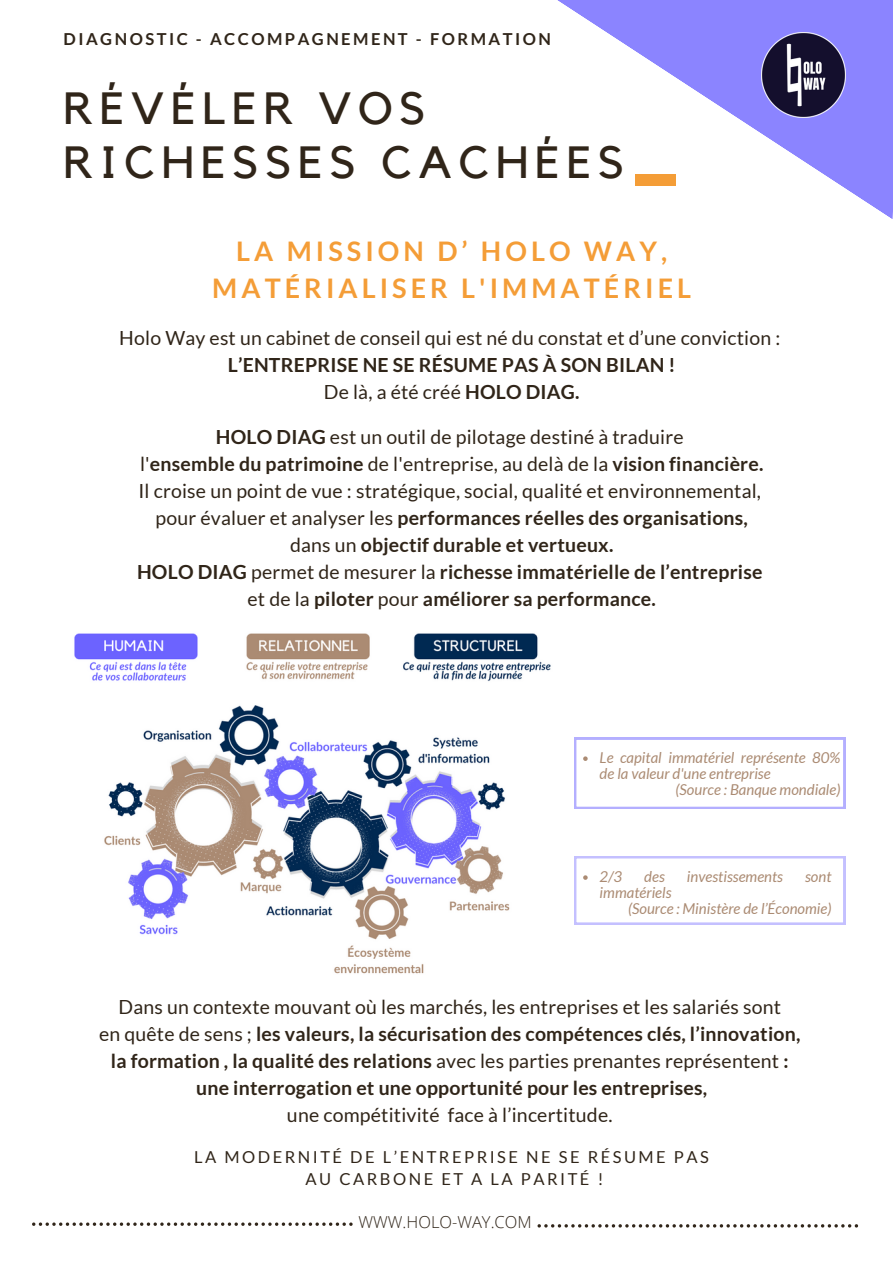
<style>
.page{position:relative;width:893px;height:1264px;background:#fff}
.page>*{position:absolute;margin:0;border:0;box-sizing:border-box;transform-origin:0 0}
.t1{font:45px/54px "Kollektif";letter-spacing:.15em;color:#302519}
.t2{font:700 27px "Lato";letter-spacing:.15em;color:#f49d37}
.t3{font:700 19.5px "Lato";letter-spacing:.01em;color:#302519}
.t4{font:19.5px "Lato";letter-spacing:.01em;color:#302519}
.t5{font:16.5px "Lato";letter-spacing:.15em;color:#302519}
.t6{font:700 16.5px "Lato";letter-spacing:.15em;color:#302519}
.t7{font:300 16.5px "Open Sans";color:#302519}
.t8{font:italic 15px/15.8px "Lato";color:#ab8b73}
.s1{font-weight:700}
.s2{font-weight:400}
</style>
<div class="page">
<svg style="left:557px;top:0;width:335px;height:219px"></svg>
<img style="left:761px;top:33px;width:84px;height:84px">
<svg style="left:574px;top:737px;width:271px;height:71px"></svg>
<svg style="left:574px;top:856px;width:271px;height:68px"></svg>
<img style="left:74px;top:633px;width:477px;height:341px">
<svg style="left:32px;top:1222px;width:320px;height:3px"></svg>
<svg style="left:537px;top:1224px;width:321px;height:3px"></svg>
<p class="t6" style="left:64px;top:29px;width:489px">DIAGNOSTIC - ACCOMPAGNEMENT - FORMATION</p>
<p class="t1" style="left:64px;top:83px;width:562px">RÉVÉLER VOS<br>RICHESSES CACHÉES</p>
<p class="t2" style="left:236px;top:235px;width:432px">LA MISSION D’ HOLO WAY,</p>
<p class="t2" style="left:212px;top:272px;width:480px">MATÉRIALISER L'IMMATÉRIEL</p>
<p class="t4" style="left:119px;top:325px;width:662px">Holo Way est un cabinet de conseil qui est né du constat et d’une conviction :</p>
<p class="t3" style="left:228px;top:352px;width:449px">L’ENTREPRISE NE SE RÉSUME PAS À SON BILAN !</p>
<p class="t4" style="left:324px;top:379px;width:257px">De là, a été créé <span class="s1">HOLO DIAG.</span></p>
<p class="t4" style="left:216px;top:424px;width:469px"><span class="s1">HOLO DIAG</span> est un outil de pilotage destiné à traduire</p>
<p class="t3" style="left:140px;top:451px;width:624px"><span class="s2">l'</span>ensemble du patrimoine <span class="s2">de l'entreprise, au delà de la</span> vision financière.</p>
<p class="t4" style="left:138px;top:478px;width:624px">Il croise un point de vue : stratégique, social, qualité et environnemental,</p>
<p class="t3" style="left:155px;top:505px;width:594px"><span class="s2">pour évaluer et analyser les</span> performances réelles des organisations,</p>
<p class="t3" style="left:290px;top:532px;width:325px"><span class="s2">dans un</span> objectif durable et vertueux.</p>
<p class="t3" style="left:137px;top:559px;width:627px">HOLO DIAG <span class="s2">permet de mesurer la</span> richesse immatérielle de l’entreprise</p>
<p class="t3" style="left:247px;top:586px;width:410px"><span class="s2">et de la</span> piloter <span class="s2">pour</span> améliorer sa performance.</p>
<p class="t8" style="left:599px;top:749px;width:242px">Le capital immatériel représente 80% de la valeur d'une entreprise</p>
<p class="t8" style="left:675px;top:781px;width:166px">(Source : Banque mondiale)</p>
<p class="t8" style="left:599px;top:868px;width:24px">2/3</p>
<p class="t8" style="left:644px;top:868px;width:22px">des</p>
<p class="t8" style="left:686px;top:868px;width:98px">investissements</p>
<p class="t8" style="left:805px;top:868px;width:28px">sont</p>
<p class="t8" style="left:599px;top:884px;width:73px">immatériels</p>
<p class="t8" style="left:628px;top:899px;width:205px">(Source : Ministère de l’Économie)</p>
<p class="t4" style="left:118px;top:995px;width:664px">Dans un contexte mouvant où les marchés, les entreprises et les salariés sont</p>
<p class="t3" style="left:99px;top:1022px;width:702px"><span class="s2">en quête de sens ;</span> les valeurs, la sécurisation des compétences clés, l’innovation,</p>
<p class="t4" style="left:111px;top:1049px;width:679px"><span class="s1">la formation , la qualité des relations</span> avec les parties prenantes représentent <span class="s1">:</span></p>
<p class="t3" style="left:196px;top:1075px;width:512px">une interrogation et une opportunité pour les entreprises,</p>
<p class="t4" style="left:287px;top:1102px;width:327px">une compétitivité face à l’incertitude.</p>
<p class="t5" style="left:194px;top:1146px;width:516px">LA MODERNITÉ DE L’ENTREPRISE NE SE RÉSUME PAS</p>
<p class="t5" style="left:305px;top:1168px;width:299px">AU CARBONE ET A LA PARITÉ !</p>
<p class="t7" style="left:358px;top:1210px;width:175px">WWW.HOLO-WAY.COM</p>
</div>
